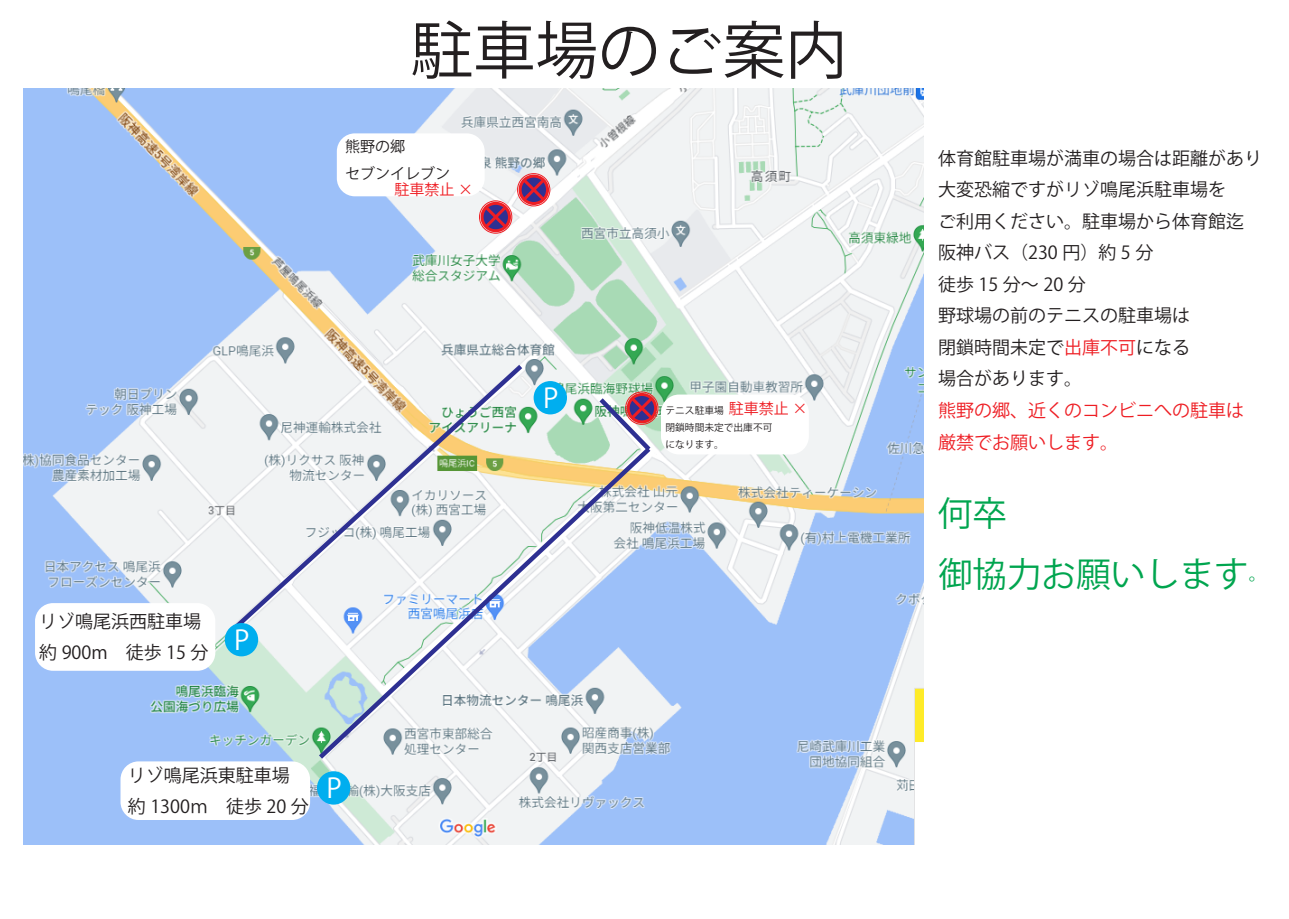
<style>
.page{position:relative;width:1289px;height:919px;background:#fff}
.page>*{position:absolute;margin:0;border:0;box-sizing:border-box;transform-origin:0 0}
.t1{font:62.4px "Koz Go Pr 6 N";color:#231f20}
.t2{font:34.5px/60.3px "Koz Go Pr 6 N";color:#00a54f}
.t3{font:27px "Koz Go Pr 6 N";color:#fff}
.t4{font:18px/31.5px "Koz Go Pr 6 N";color:#231f20}
.t5{font:18px/31.5px "Koz Go Pr 6 N";color:#ee1d23}
.t6{font:15px/26.2px "Koz Go Pr 6 N";color:#231f20}
.t7{font:15px "Koz Go Pr 6 N";color:#ee1d23}
.t8{font:9.75px/17px "Koz Go Pr 6 N";color:#231f20}
.s1{color:#ee1d23}
</style>
<div class="page">
<img style="left:23px;top:88px;width:900px;height:756px">
<svg style="left:228px;top:360px;width:299px;height:274px"></svg>
<svg style="left:314px;top:443px;width:341px;height:320px"></svg>
<div style="left:225px;top:623px;width:33px;height:33px;background:#00aeef;border-radius:50%"></div>
<div style="left:317px;top:771px;width:33px;height:33px;background:#00aeef;border-radius:50%"></div>
<div style="left:533px;top:381px;width:34px;height:33px;background:#00aeef;border-radius:50%"></div>
<div style="left:35px;top:603px;width:180px;height:67px;background:#fff;border-radius:18px"></div>
<div style="left:120px;top:761px;width:190px;height:58px;background:#fff;border-radius:18px"></div>
<div style="left:518px;top:174px;width:31px;height:31px;border:3px solid #ee1d23;border-radius:50%"></div>
<svg style="left:520px;top:176px;width:27px;height:28px"></svg>
<div style="left:517px;top:173px;width:33px;height:33px;border:1px solid #ee1d23;border-radius:50%"></div>
<div style="left:480px;top:202px;width:31px;height:30px;border:3px solid #ee1d23;border-radius:50%"></div>
<svg style="left:482px;top:203px;width:27px;height:28px"></svg>
<div style="left:479px;top:201px;width:33px;height:32px;border:1px solid #ee1d23;border-radius:50%"></div>
<div style="left:626px;top:393px;width:31px;height:30px;border:3px solid #ee1d23;border-radius:50%"></div>
<svg style="left:594px;top:393px;width:61px;height:62px"></svg>
<div style="left:625px;top:392px;width:33px;height:32px;border:1px solid #ee1d23;border-radius:50%"></div>
<div style="left:337px;top:133px;width:147px;height:63px;background:#fff;border-radius:18px"></div>
<div style="left:661px;top:394px;width:147px;height:60px;background:#fff;border-radius:18px"></div>
<h1 class="t1" style="left:411px;top:15px;width:438px">駐車場のご案内</h1>
<p class="t6" style="left:345px;top:134px;width:106px">熊野の郷<br>セブンイレブン</p>
<p class="t7" style="left:394px;top:181px;width:80px">駐車禁止 ×</p>
<p class="t4" style="left:39px;top:605px;width:171px">リゾ鳴尾浜西駐車場約 900m　徒歩 15 分</p>
<h3 class="t3" style="left:234px;top:625px;width:17px">P</h3>
<p class="t4" style="left:128px;top:759px;width:183px">リゾ鳴尾浜東駐車場約 1300ｍ　徒歩 20 分</p>
<h3 class="t3" style="left:326px;top:773px;width:17px">P</h3>
<h3 class="t3" style="left:543px;top:383px;width:17px">P</h3>
<p class="t7" style="left:728px;top:400px;width:80px">駐車禁止 ×</p>
<p class="t8" style="left:665px;top:402px;width:108px">テニス駐車場<br>閉鎖時間未定で出庫不可になります。</p>
<p class="t4" style="left:938px;top:143px;width:325px">体育館駐車場が満車の場合は距離があり大変恐縮ですがリゾ鳴尾浜駐車場を<br>ご利用ください。駐車場から体育館迄阪神バス（230 円）約 5 分<br>徒歩 15 分～ 20 分<br>野球場の前のテニスの駐車場は<br>閉鎖時間未定で<span class="s1">出庫不可</span>になる<br>場合があります。</p>
<p class="t5" style="left:938px;top:395px;width:307px">熊野の郷、近くのコンビニへの駐車は厳禁でお願いします。</p>
<h2 class="t2" style="left:938px;top:484px;width:330px">何卒<br>御協力お願いします<sup>。</sup></h2>
</div>
